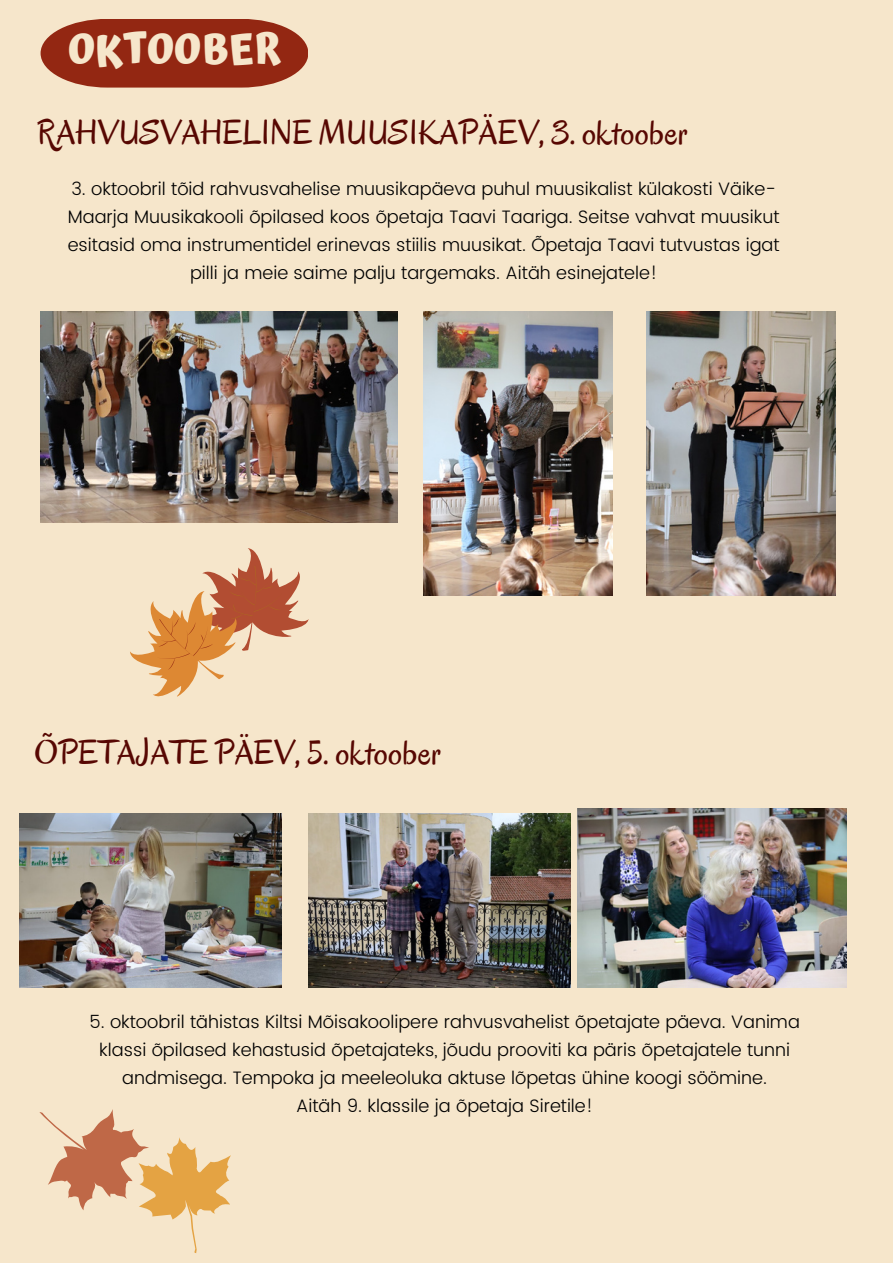
<style>
.page{position:relative;width:893px;height:1264px;background:#fff}
.page>*{position:absolute;margin:0;border:0;box-sizing:border-box;transform-origin:0 0}
.t1{font:700 42px "Atma";color:#f6e6cb}
.t2{font:34.95px "Oregano";color:#570702}
.t3{font:300 18px/28px "Poppins";color:#000;text-align:center}
</style>
<div class="page">
<div style="left:0;top:0;width:892px;height:1262px;background:#f6e6cb"></div>
<img style="left:41px;top:312px;width:356px;height:210px">
<svg style="left:39px;top:1109px;width:192px;height:144px"></svg>
<svg style="left:41px;top:19px;width:267px;height:69px;background:#9d3b26"></svg>
<img style="left:423px;top:312px;width:189px;height:283px">
<img style="left:646px;top:312px;width:189px;height:283px">
<svg style="left:130px;top:548px;width:178px;height:148px"></svg>
<img style="left:578px;top:808px;width:268px;height:179px">
<img style="left:308px;top:813px;width:262px;height:174px">
<img style="left:20px;top:813px;width:262px;height:174px">
<p class="t1" style="left:68px;top:25px;width:214px">OKTOOBER</p>
<p class="t2" style="left:37px;top:110px;width:652px">RAHVUSVAHELINE MUUSIKAPÄEV, 3. oktoober</p>
<p class="t3" style="left:68px;top:175px;width:713px">3. oktoobril tõid rahvusvahelise muusikapäeva puhul muusikalist külakosti Väike-Maarja Muusikakooli õpilased koos õpetaja Taavi Taariga. Seitse vahvat muusikut esitasid oma instrumentidel erinevas stiilis muusikat. Õpetaja Taavi tutvustas igat pilli ja meie saime palju targemaks. Aitäh esinejatele!</p>
<p class="t2" style="left:34px;top:730px;width:408px">ÕPETAJATE PÄEV, 5. oktoober</p>
<p class="t3" style="left:89px;top:1007px;width:712px">5. oktoobril tähistas Kiltsi Mõisakoolipere rahvusvahelist õpetajate päeva. Vanima klassi õpilased kehastusid õpetajateks, jõudu prooviti ka päris õpetajatele tunni andmisega. Tempoka ja meeleoluka aktuse lõpetas ühine koogi söömine.</p>
<p class="t3" style="left:296px;top:1092px;width:298px">Aitäh 9. klassile ja õpetaja Siretile!</p>
</div>
